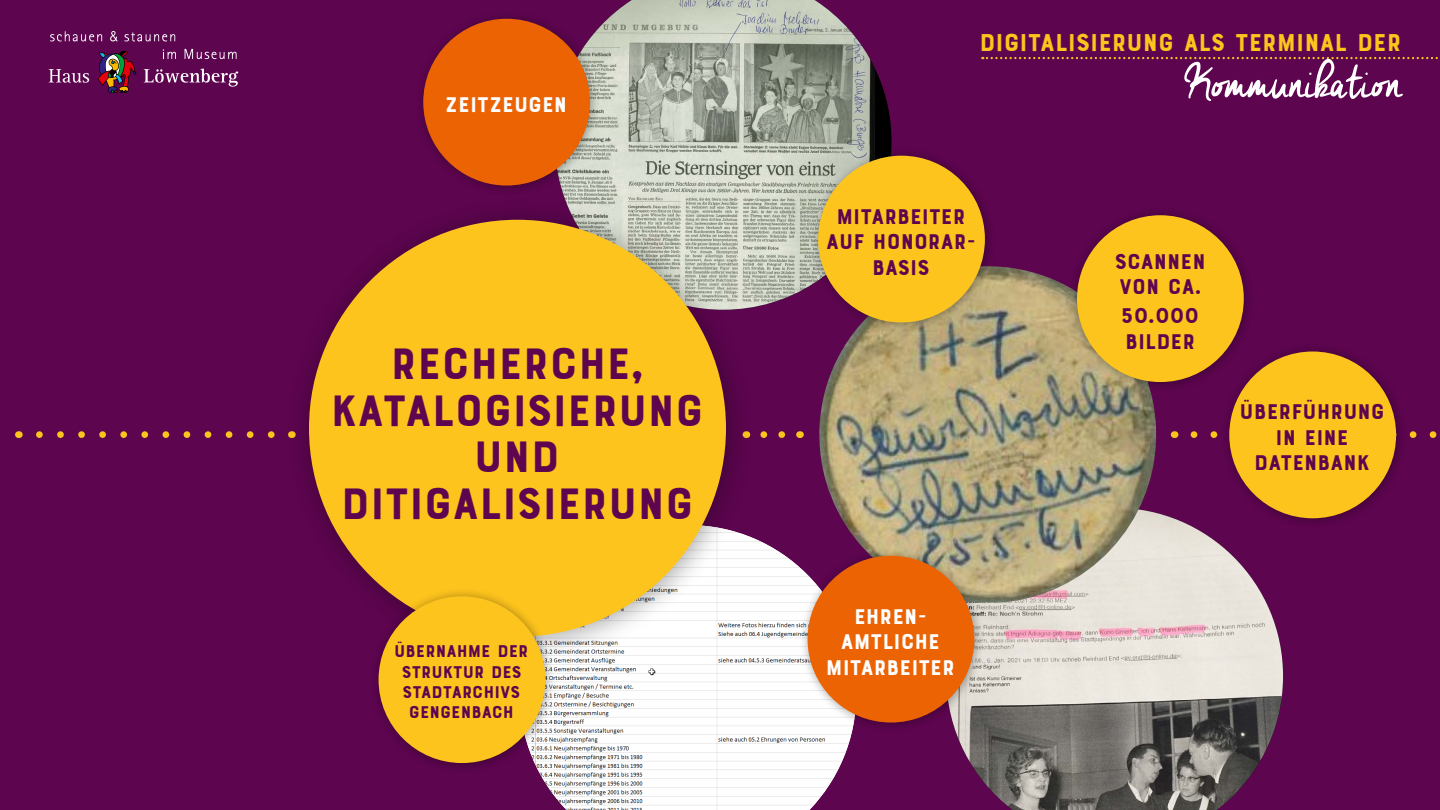
<style>
.page{position:relative;width:1440px;height:810px;background:#5d054f}
.page>*{position:absolute;margin:0;border:0;box-sizing:border-box;transform-origin:0 0}
.t1{font:57.68px "Cheddar Jack";letter-spacing:-.03em;color:#fff}
.t2{font:46.5px/46.5px "Bourton Base";color:#5d054f;text-align:center}
.t3{font:25.8px "Bourton Base";color:#fdc41d}
.t4{font:22.5px/25.5px "Bourton Base";color:#5d054f;text-align:center}
.t5{font:22.5px/25.5px "Bourton Base";color:#fff;text-align:center}
.t6{font:18px/20.2px "Bourton Base";color:#5d054f;text-align:center}
</style>
<div class="page">
<svg style="left:875px;top:0;width:17px;height:147px;background:#3b0332"></svg>
<img style="left:555px;top:0;width:320px;height:310px">
<img style="left:946px;top:508px;width:337px;height:302px">
<img style="left:520px;top:525px;width:336px;height:285px">
<svg style="left:39px;top:431px;width:242px;height:7px;background:#823243"></svg>
<svg style="left:1194px;top:431px;width:246px;height:7px"></svg>
<svg style="left:764px;top:431px;width:27px;height:7px"></svg>
<div style="left:287px;top:197px;width:467px;height:468px;background:#000;opacity:.35"></div>
<div style="left:309px;top:220px;width:417px;height:417px;background:#fdc41d;border-radius:50%"></div>
<img style="left:819px;top:266px;width:337px;height:337px;border-radius:165px">
<div style="left:809px;top:147px;width:187px;height:186px;background:#000;opacity:.35"></div>
<div style="left:818px;top:156px;width:167px;height:166px;background:#fdc41d;border-radius:50%"></div>
<div style="left:799px;top:547px;width:186px;height:186px;background:#000;opacity:.35"></div>
<div style="left:808px;top:556px;width:166px;height:167px;background:#ec6303;border-radius:50%"></div>
<div style="left:370px;top:587px;width:186px;height:187px;background:#000;opacity:.35"></div>
<div style="left:379px;top:596px;width:166px;height:167px;background:#fdc41d;border-radius:50%"></div>
<div style="left:414px;top:10px;width:187px;height:186px;background:#000;opacity:.35"></div>
<div style="left:423px;top:19px;width:167px;height:167px;background:#ec6303;border-radius:50%"></div>
<div style="left:1221px;top:343px;width:186px;height:186px;background:#000;opacity:.35"></div>
<div style="left:1229px;top:352px;width:167px;height:166px;background:#fdc41d;border-radius:50%"></div>
<div style="left:1068px;top:206px;width:187px;height:187px;background:#000;opacity:.35"></div>
<div style="left:1077px;top:215px;width:167px;height:167px;background:#fdc41d;border-radius:50%"></div>
<svg style="left:49px;top:69px;width:40px;height:14px"></svg>
<svg style="left:144px;top:69px;width:94px;height:18px;background:#823f78"></svg>
<svg style="left:98px;top:51px;width:39px;height:42px;background:#6b3140"></svg>
<svg style="left:110px;top:31px;width:8px;height:10px"></svg>
<svg style="left:185px;top:49px;width:52px;height:10px"></svg>
<svg style="left:163px;top:49px;width:13px;height:10px"></svg>
<svg style="left:50px;top:31px;width:52px;height:10px"></svg>
<svg style="left:125px;top:32px;width:50px;height:9px"></svg>
<svg style="left:982px;top:57px;width:458px;height:2px"></svg>
<p class="t5" style="left:445px;top:93px;width:124px">ZEITZEUGEN</p>
<h2 class="t2" style="left:331px;top:342px;width:375px">RECHERCHE,<br>KATALOGISIERUNG<br>UND<br>DITIGALISIERUNG</h2>
<p class="t6" style="left:394px;top:642px;width:136px">ÜBERNAHME DER<br>STRUKTUR DES<br>STADTARCHIVS<br>GENGENBACH</p>
<p class="t3" style="left:979px;top:26px;width:424px">DIGITALISIERUNG ALS TERMINAL DER</p>
<h1 class="t1" style="left:1184px;top:50px;width:219px">Kommunikation</h1>
<p class="t4" style="left:826px;top:204px;width:151px">MITARBEITER<br>AUF HONORAR-<br>BASIS</p>
<p class="t5" style="left:826px;top:604px;width:131px">EHREN-<br>AMTLICHE<br>MITARBEITER</p>
<p class="t4" style="left:1115px;top:249px;width:93px;text-align:left">SCANNEN<br>VON CA.</p>
<p class="t4" style="left:1121px;top:304px;width:80px;text-align:left">50.000<br>BILDER</p>
<p class="t4" style="left:1240px;top:400px;width:147px">ÜBERFÜHRUNG<br>IN EINE<br>DATENBANK</p>
</div>
